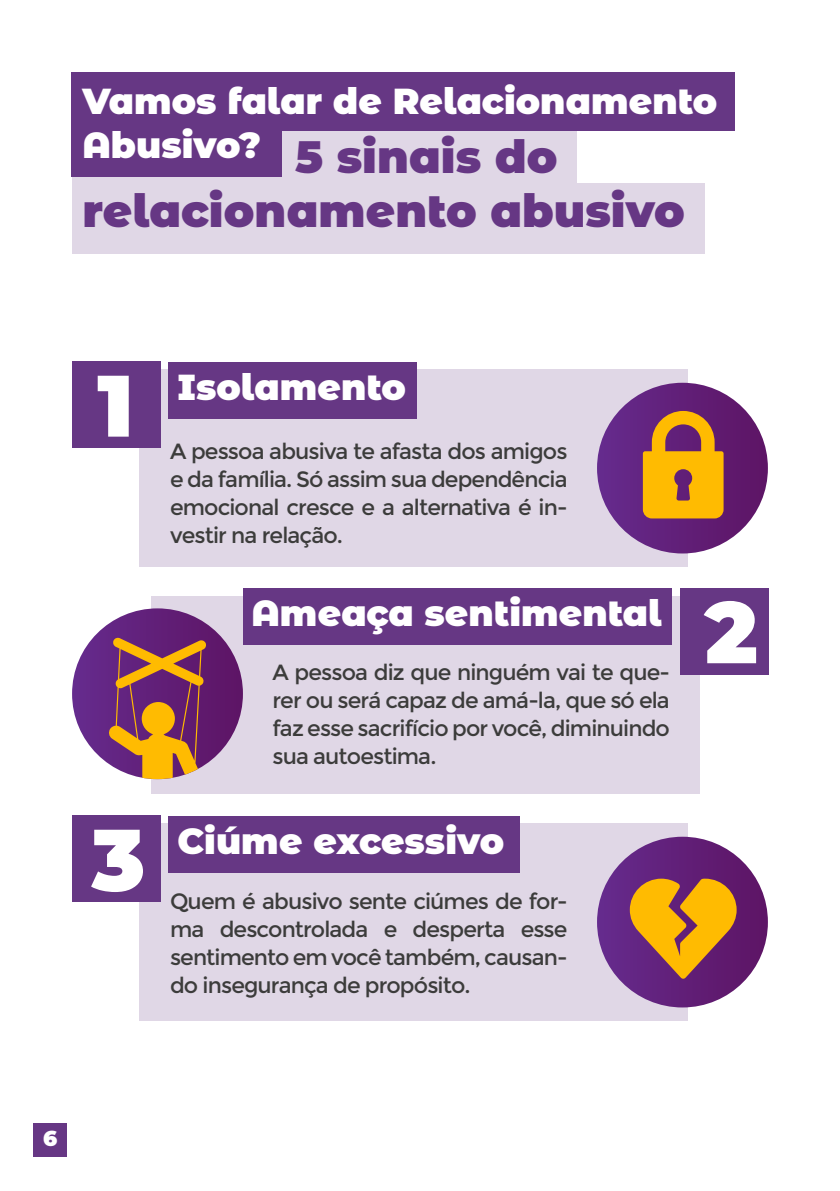
<style>
.page{position:relative;width:840px;height:1191px;background:#fff}
.page>*{position:absolute;margin:0;border:0;box-sizing:border-box;transform-origin:0 0}
.t1{font:900 87px "Montserrat Alternates";color:#fff}
.t2{font:900 45.2px/54.4px "Montserrat Alternates";color:#663784}
.t3{font:900 36px "Montserrat Alternates";color:#fff}
.t4{font:22px/28px "Montserrat";letter-spacing:-.04em;color:#3c3c3b;text-align:justify}
.t5{font:900 21.4px "Montserrat Alternates";color:#fff}
</style>
<div class="page">
<div style="left:33px;top:1123px;width:34px;height:34px;background:#663784"></div>
<div style="left:72px;top:122px;width:504px;height:61px;background:#e0d7e6"></div>
<div style="left:72px;top:183px;width:632px;height:71px;background:#e0d7e6"></div>
<div style="left:140px;top:369px;width:547px;height:198px;background:#e0d7e6"></div>
<div style="left:140px;top:823px;width:547px;height:197px;background:#e0d7e6"></div>
<div style="left:152px;top:596px;width:547px;height:197px;background:#e0d7e6"></div>
<div style="left:71px;top:72px;width:663px;height:59px;background:#663784"></div>
<div style="left:71px;top:118px;width:210px;height:59px;background:#663784"></div>
<div style="left:72px;top:362px;width:89px;height:86px;background:#663784"></div>
<div style="left:72px;top:815px;width:89px;height:87px;background:#663784"></div>
<div style="left:679px;top:588px;width:89px;height:86px;background:#663784"></div>
<div style="left:168px;top:362px;width:248px;height:56px;background:#663784"></div>
<div style="left:168px;top:815px;width:351px;height:57px;background:#663784"></div>
<div style="left:243px;top:588px;width:427px;height:57px;background:#663784"></div>
<div style="left:596px;top:383px;width:171px;height:170px;background:linear-gradient(to right,#6a3291,#5b1162);border-radius:85px"></div>
<svg style="left:642px;top:411px;width:81px;height:107px;background:#d18e23"></svg>
<div style="left:596px;top:836px;width:171px;height:171px;background:linear-gradient(to right,#6c3492,#5b1262);border-radius:85px"></div>
<svg style="left:629px;top:878px;width:107px;height:101px;background:#be7b31"></svg>
<div style="left:72px;top:608px;width:171px;height:171px;background:linear-gradient(to right,#682e8f,#5e1665);border-radius:85px"></div>
<svg style="left:108px;top:637px;width:98px;height:142px;background:#a0604f"></svg>
<h3 class="t3" style="left:82px;top:74px;width:636px">Vamos falar de Relacionamento</h3>
<h2 class="t2" style="left:82px;top:126px;width:603px"><sup>Abusivo?</sup> 5 sinais do relacionamento abusivo</h2>
<h1 class="t1" style="left:97px;top:340px;width:38px">1</h1>
<h1 class="t1" style="left:92px;top:794px;width:55px">3</h1>
<h3 class="t3" style="left:177px;top:360px;width:230px">Isolamento</h3>
<p class="t4" style="left:170px;top:438px;width:399px">A pessoa abusiva te afasta dos amigos e da família. Só assim sua dependência emocional cresce e a alternativa é in&shy;vestir na relação.</p>
<h3 class="t3" style="left:251px;top:586px;width:412px">Ameaça sentimental</h3>
<p class="t4" style="left:272px;top:658px;width:399px">A pessoa diz que ninguém vai te que&shy;rer ou será capaz de amá-la, que só ela faz esse sacrifício por você, diminuindo sua autoestima.</p>
<h3 class="t3" style="left:177px;top:814px;width:328px">Ciúme excessivo</h3>
<p class="t4" style="left:170px;top:887px;width:399px">Quem é abusivo sente ciúmes de for&shy;ma descontrolada e desperta esse sentimento em você também, causan&shy;do insegurança de propósito.</p>
<h1 class="t1" style="left:704px;top:567px;width:54px">2</h1>
<p class="t5" style="left:43px;top:1122px;width:16px">6</p>
</div>
